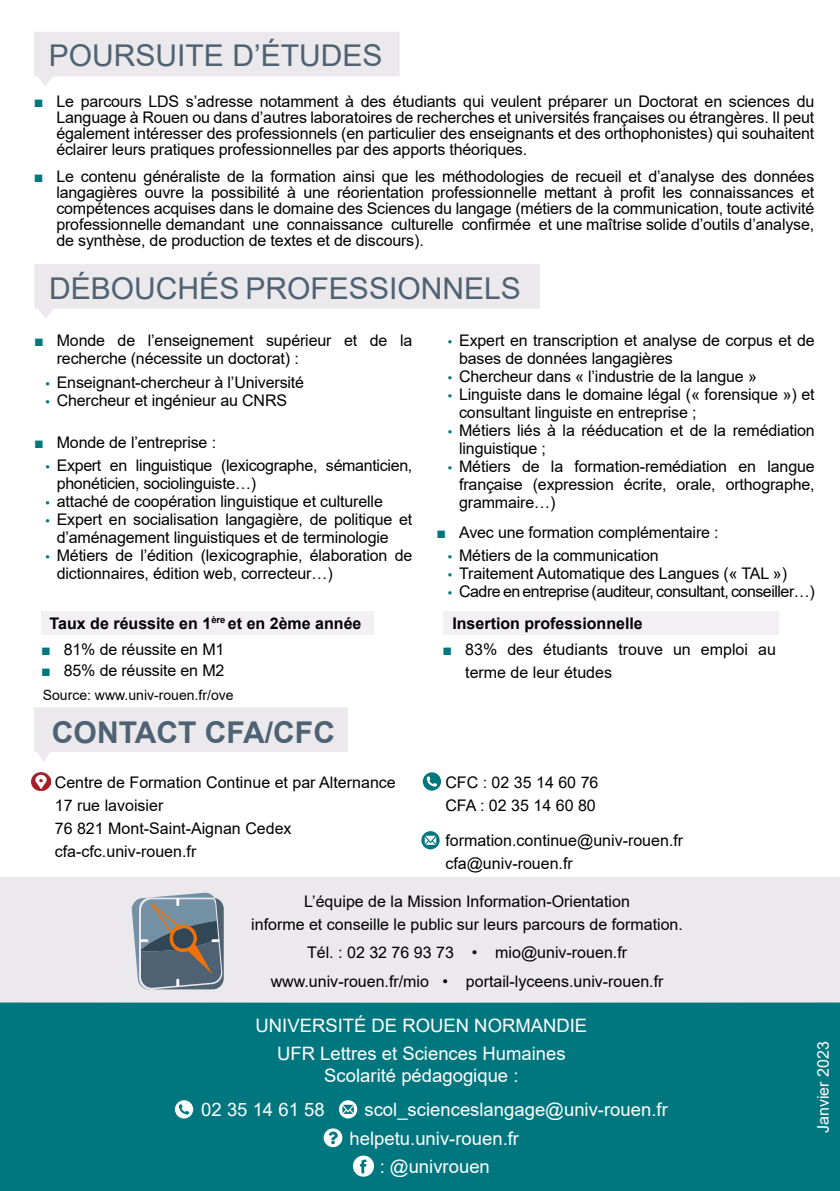
<style>
.page{position:relative;width:840px;height:1191px;background:#fff}
.page>*{position:absolute;margin:0;border:0;box-sizing:border-box;transform-origin:0 0}
.t1{font:30px "Arial";color:#4e6274}
.t2{font:700 30px "Arial";color:#4e6274}
.t3{font:18.4px "Arial";color:#fff}
.t4{font:16px/18px "Arial";letter-spacing:-.01em;color:#000}
.t5{font:700 16px "Arial";color:#000}
.t6{font:16px "Arial";letter-spacing:-.03em;color:#000}
.t7{font:16px "Arial";color:#fff}
.t8{font:14px "Arial";color:#000}
.s1{color:#00777f}
.s2{font-family:"Myriad Pro";color:#00777f}
</style>
<div class="page">
<div style="left:0;top:1002px;width:839px;height:189px;background:#00777f"></div>
<svg style="left:353px;top:1155px;width:21px;height:21px"></svg>
<svg style="left:34px;top:32px;width:365px;height:54px"></svg>
<svg style="left:34px;top:264px;width:505px;height:55px"></svg>
<div style="left:0;top:877px;width:839px;height:125px;background:#ebe9eb"></div>
<svg style="left:131px;top:892px;width:92px;height:97px"></svg>
<svg style="left:34px;top:707px;width:313px;height:55px"></svg>
<svg style="left:422px;top:772px;width:19px;height:18px"></svg>
<svg style="left:421px;top:831px;width:18px;height:18px"></svg>
<img style="left:32px;top:772px;width:18px;height:18px">
<div style="left:41px;top:611px;width:332px;height:24px;background:#f2f0f2"></div>
<div style="left:443px;top:611px;width:335px;height:24px;background:#f2f0f2"></div>
<svg style="left:323px;top:1128px;width:19px;height:19px"></svg>
<svg style="left:339px;top:1100px;width:18px;height:18px"></svg>
<svg style="left:175px;top:1100px;width:18px;height:18px"></svg>
<p class="t1" style="left:49px;top:35px;width:335px">POURSUITE D’ÉTUDES</p>
<p class="t4" style="left:56px;top:93px;width:759px;line-height:16px;text-align:justify;text-indent:-23px"><span class="s1">■</span> Le parcours LDS s’adresse notamment à des étudiants qui veulent préparer un Doctorat en sciences du Language à Rouen ou dans d’autres laboratoires de recherches et universités françaises ou étrangères. Il peut également intéresser des professionnels (en particulier des enseignants et des orthophonistes) qui souhaitent éclairer leurs pratiques professionnelles par des apports théoriques.</p>
<p class="t4" style="left:56px;top:169px;width:759px;line-height:16px;text-align:justify;text-indent:-23px"><span class="s1">■</span> Le contenu généraliste de la formation ainsi que les méthodologies de recueil et d’analyse des données langagières ouvre la possibilité à une réorientation professionnelle mettant à profit les connaissances et compétences acquises dans le domaine des Sciences du langage (métiers de la communication, toute activité professionnelle demandant une connaissance culturelle confirmée et une maîtrise solide d’outils d’analyse, de synthèse, de production de textes et de discours).</p>
<p class="t1" style="left:49px;top:267px;width:473px">DÉBOUCHÉS PROFESSIONNELS</p>
<p class="t4" style="left:57px;top:331px;width:357px;text-indent:-23px"><span class="s1">■</span> Monde de l’enseignement supérieur et de la recherche (nécessite un doctorat) :</p>
<p class="t4" style="left:45px;top:373px;width:260px"><span class="s2">•</span> Enseignant-chercheur à l’Université</p>
<p class="t4" style="left:45px;top:391px;width:243px"><span class="s2">•</span> Chercheur et ingénieur au CNRS</p>
<p class="t4" style="left:34px;top:433px;width:183px"><span class="s1">■</span> Monde de l’entreprise :</p>
<p class="t4" style="left:57px;top:456px;width:357px;text-indent:-11px"><span class="s2">•</span> Expert en linguistique (lexicographe, sémanticien, phonéticien, sociolinguiste…)</p>
<p class="t4" style="left:45px;top:492px;width:339px"><span class="s2">•</span> attaché de coopération linguistique et culturelle</p>
<p class="t4" style="left:57px;top:510px;width:357px;text-indent:-11px"><span class="s2">•</span> Expert en socialisation langagière, de politique et d’aménagement linguistiques et de terminologie</p>
<p class="t4" style="left:57px;top:546px;width:357px;text-indent:-11px"><span class="s2">•</span> Métiers de l’édition (lexicographie, élaboration de dictionnaires, édition web, correcteur…)</p>
<p class="t4" style="left:459px;top:331px;width:357px;text-indent:-11px"><span class="s2">•</span> Expert en transcription et analyse de corpus et de bases de données langagières</p>
<p class="t4" style="left:447px;top:367px;width:310px"><span class="s2">•</span> Chercheur dans « l’industrie de la langue »</p>
<p class="t4" style="left:459px;top:385px;width:357px;text-indent:-11px"><span class="s2">•</span> Linguiste dans le domaine légal (« forensique ») et consultant linguiste en entreprise ;</p>
<p class="t4" style="left:459px;top:421px;width:357px;text-indent:-11px"><span class="s2">•</span> Métiers liés à la rééducation et de la remédiation linguistique ;</p>
<p class="t4" style="left:459px;top:457px;width:357px;text-align:justify;text-indent:-11px"><span class="s2">•</span> Métiers de la formation-remédiation en langue française (expression écrite, orale, orthographe, grammaire…)</p>
<p class="t4" style="left:436px;top:523px;width:283px"><span class="s1">■</span> Avec une formation complémentaire :</p>
<p class="t4" style="left:447px;top:546px;width:212px"><span class="s2">•</span> Métiers de la communication</p>
<p class="t4" style="left:447px;top:564px;width:340px"><span class="s2">•</span> Traitement Automatique des Langues (« TAL »)</p>
<p class="t6" style="left:447px;top:581px;width:368px"><span class="s2">•</span> Cadre en entreprise (auditeur, consultant, conseiller…)</p>
<p class="t5" style="left:50px;top:612px;width:313px">Taux de réussite en 1<sup>ère</sup> et en 2ème année</p>
<p class="t5" style="left:452px;top:612px;width:192px">Insertion professionnelle</p>
<p class="t4" style="left:41px;top:640px;width:185px"><span class="s1">■</span> 81% de réussite en M1</p>
<p class="t4" style="left:41px;top:661px;width:185px"><span class="s1">■</span> 85% de réussite en M2</p>
<p class="t4" style="left:465px;top:637px;width:312px;line-height:23px;text-indent:-23px"><span class="s1">■</span> 83% des étudiants trouve un emploi au terme de leur études</p>
<p class="t8" style="left:43px;top:685px;width:192px">Source: www.univ-rouen.fr/ove</p>
<p class="t2" style="left:52px;top:711px;width:284px">CONTACT CFA/CFC</p>
<p class="t4" style="left:55px;top:773px;width:342px">Centre de Formation Continue et par Alternance</p>
<p class="t4" style="left:55px;top:796px;width:110px">17 rue lavoisier</p>
<p class="t4" style="left:55px;top:819px;width:238px">76 821 Mont-Saint-Aignan Cedex</p>
<p class="t4" style="left:55px;top:842px;width:143px">cfa-cfc.univ-rouen.fr</p>
<p class="t4" style="left:445px;top:773px;width:154px">CFC : 02 35 14 60 76</p>
<p class="t4" style="left:445px;top:796px;width:152px">CFA : 02 35 14 60 80</p>
<p class="t4" style="left:445px;top:831px;width:239px">formation.continue@univ-rouen.fr</p>
<p class="t4" style="left:445px;top:854px;width:129px">cfa@univ-rouen.fr</p>
<p class="t4" style="left:251px;top:889px;width:433px;line-height:23px;text-align:center">L’équipe de la Mission Information-Orientation<br>informe et conseille le public sur leurs parcours de formation.</p>
<p class="t4" style="left:307px;top:943px;width:321px">Tél. : 02 32 76 93 73 • mio@univ-rouen.fr</p>
<p class="t4" style="left:270px;top:972px;width:394px">www.univ-rouen.fr/mio • portail-lyceens.univ-rouen.fr</p>
<p class="t3" style="left:255px;top:1013px;width:333px">UNIVERSITÉ DE ROUEN NORMANDIE</p>
<p class="t3" style="left:277px;top:1040px;width:290px">UFR Lettres et Sciences Humaines</p>
<p class="t3" style="left:324px;top:1063px;width:196px">Scolarité pédagogique :</p>
<p class="t3" style="left:201px;top:1097px;width:125px">02 35 14 61 58</p>
<p class="t3" style="left:364px;top:1097px;width:305px">scol_scienceslangage@univ-rouen.fr</p>
<p class="t3" style="left:349px;top:1125px;width:171px">helpetu.univ-rouen.fr</p>
<p class="t3" style="left:379px;top:1153px;width:112px">: @univrouen</p>
<p class="t7" style="left:811px;top:1133px;width:93px;rotate:-90deg">Janvier 2023</p>
</div>
